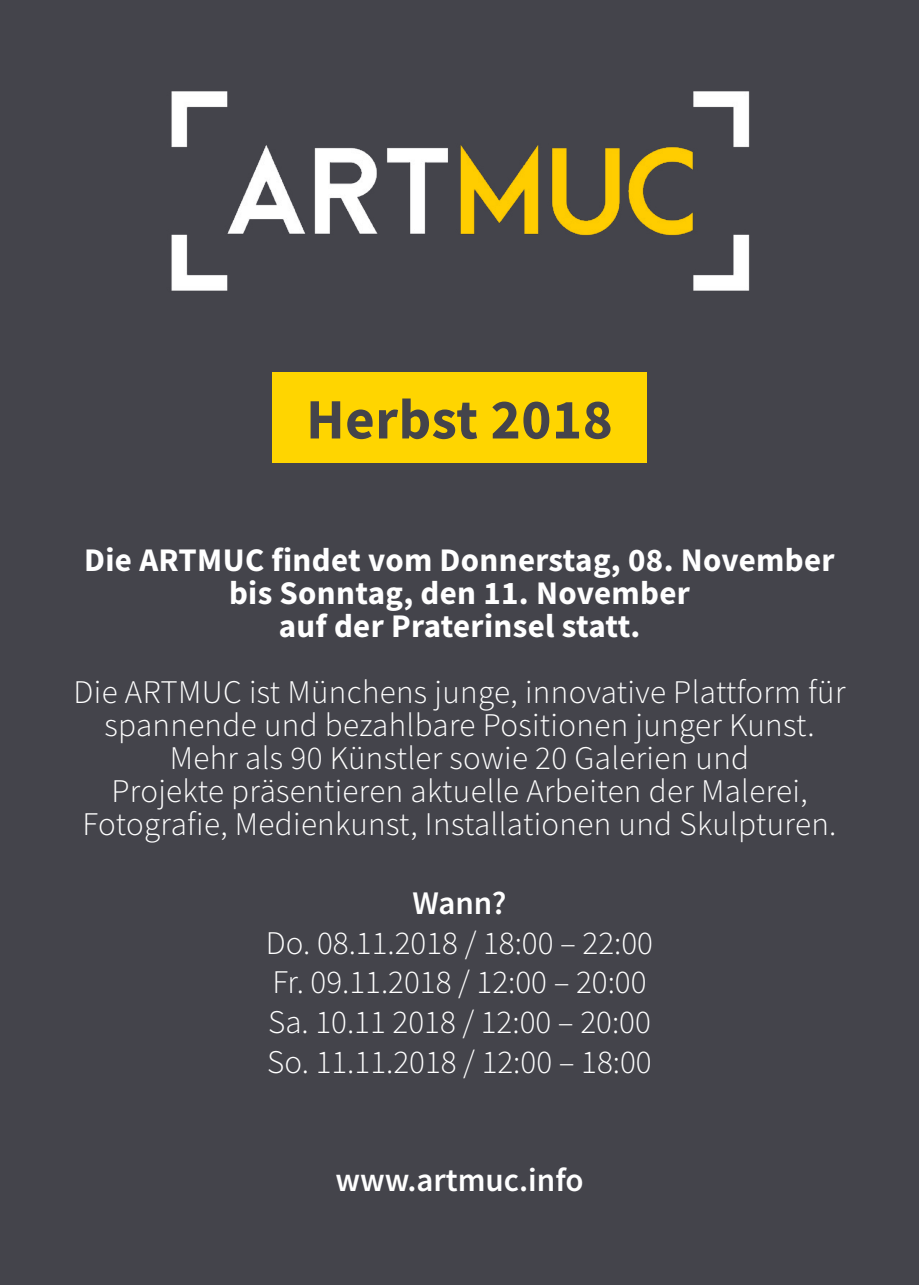
<style>
.page{position:relative;width:919px;height:1285px;background:#fff}
.page>*{position:absolute;margin:0;border:0;box-sizing:border-box;transform-origin:0 0}
.t1{font:700 57px "Source Sans Pro";letter-spacing:.01em;color:#44444b}
.t2{font:300 33px/33px "Source Sans Pro";letter-spacing:.01em;color:#fff;text-align:center}
.t3{font:700 33px/33px "Source Sans Pro";letter-spacing:.01em;color:#fff;text-align:center}
.t4{font:600 33px "Source Sans Pro";color:#fff}
</style>
<div class="page">
<div style="left:0;top:0;width:918px;height:1284px;background:#44444b"></div>
<div style="left:272px;top:372px;width:374px;height:91px;background:#ffd500"></div>
<img style="left:159px;top:77px;width:601px;height:240px">
<h1 class="t1" style="left:306px;top:381px;width:308px">Herbst 2018</h1>
<p class="t3" style="left:84px;top:542px;width:752px">Die ARTMUC findet vom Donnerstag, 08. November bis Sonntag, den 11. November<br>auf der Praterinsel statt.</p>
<p class="t2" style="left:74px;top:675px;width:773px">Die ARTMUC ist Münchens junge, innovative Plattform für spannende und bezahlbare Positionen junger Kunst.<br>Mehr als 90 Künstler sowie 20 Galerien und<br>Projekte präsentieren aktuelle Arbeiten der Malerei, Fotografie, Medienkunst, Installationen und Skulpturen.</p>
<p class="t4" style="left:412px;top:881px;width:96px">Wann?</p>
<p class="t2" style="left:266px;top:922px;width:388px;line-height:39.6px;text-align:left">Do. 08.11.2018 / 18:00 – 22:00<br>Fr. 09.11.2018 / 12:00 – 20:00<br>Sa. 10.11 2018 / 12:00 – 20:00<br>So. 11.11.2018 / 12:00 – 18:00</p>
<p class="t4" style="left:335px;top:1158px;width:250px">www.artmuc.info</p>
</div>
